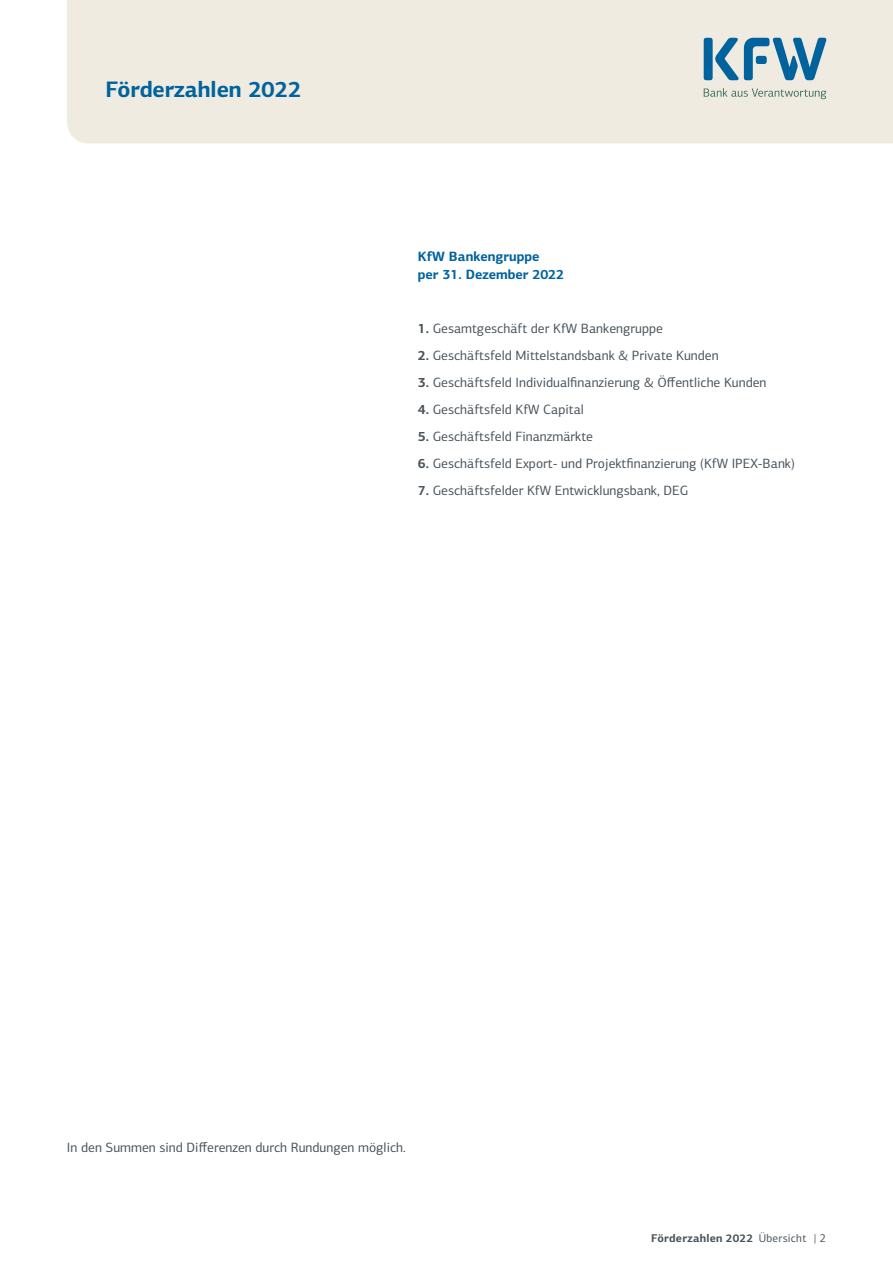
<style>
.page{position:relative;width:893px;height:1263px;background:#fff}
.page>*{position:absolute;margin:0;border:0;box-sizing:border-box;transform-origin:0 0}
.t1{font:700 22.5px "KFW Centro Sans";color:#00639e}
.Fließtext_9_12_P{font:13.5px "KFW Centro Sans";color:#48535b}
.Fließtext-ZwÜ_9_12_m{font:700 13.5px/18px "KFW Centro Sans";color:#00639e}
.t2{font:700 11.25px "KFW Centro Sans";letter-spacing:.02em;color:#48535b}
.s1{font-weight:700}
.s2{font-weight:400}
</style>
<div class="page">
<div style="left:67px;top:0;width:826px;height:144px;background:#efebe1"></div>
<div style="left:704px;top:38px;width:9px;height:42px;background:#00639e;border-radius:3px"></div>
<svg style="left:715px;top:38px;width:111px;height:42px;background:#81acc2"></svg>
<svg style="left:704px;top:88px;width:122px;height:11px"></svg>
<h1 class="t1" style="left:105px;top:75px;width:198px">Förderzahlen 2022</h1>
<h2 class="Fließtext-ZwÜ_9_12_m" style="left:418px;top:247px;width:148px">KfW Bankengruppe<br>per 31. Dezember 2022</h2>
<p class="Fließtext_9_12_P" style="left:418px;top:319px;width:247px"><span class="s1">1.</span> Gesamtgeschäft der KfW Bankengruppe</p>
<p class="Fließtext_9_12_P" style="left:418px;top:346px;width:302px"><span class="s1">2.</span> Geschäftsfeld Mittelstandsbank &amp; Private Kunden</p>
<p class="Fließtext_9_12_P" style="left:418px;top:373px;width:350px"><span class="s1">3.</span> Geschäftsfeld Individualfinanzierung &amp; Öffentliche Kunden</p>
<p class="Fließtext_9_12_P" style="left:418px;top:400px;width:168px"><span class="s1">4.</span> Geschäftsfeld KfW Capital</p>
<p class="Fließtext_9_12_P" style="left:418px;top:427px;width:177px"><span class="s1">5.</span> Geschäftsfeld Finanzmärkte</p>
<p class="Fließtext_9_12_P" style="left:418px;top:454px;width:379px"><span class="s1">6.</span> Geschäftsfeld Export- und Projektfinanzierung (KfW IPEX-Bank)</p>
<p class="Fließtext_9_12_P" style="left:418px;top:481px;width:272px"><span class="s1">7.</span> Geschäftsfelder KfW Entwicklungsbank, DEG</p>
<p class="Fließtext_9_12_P" style="left:67px;top:1138px;width:341px">In den Summen sind Differenzen durch Rundungen möglich.</p>
<p class="t2" style="left:651px;top:1231px;width:176px">Förderzahlen 2022 <span class="s2">Übersicht | 2</span></p>
</div>
